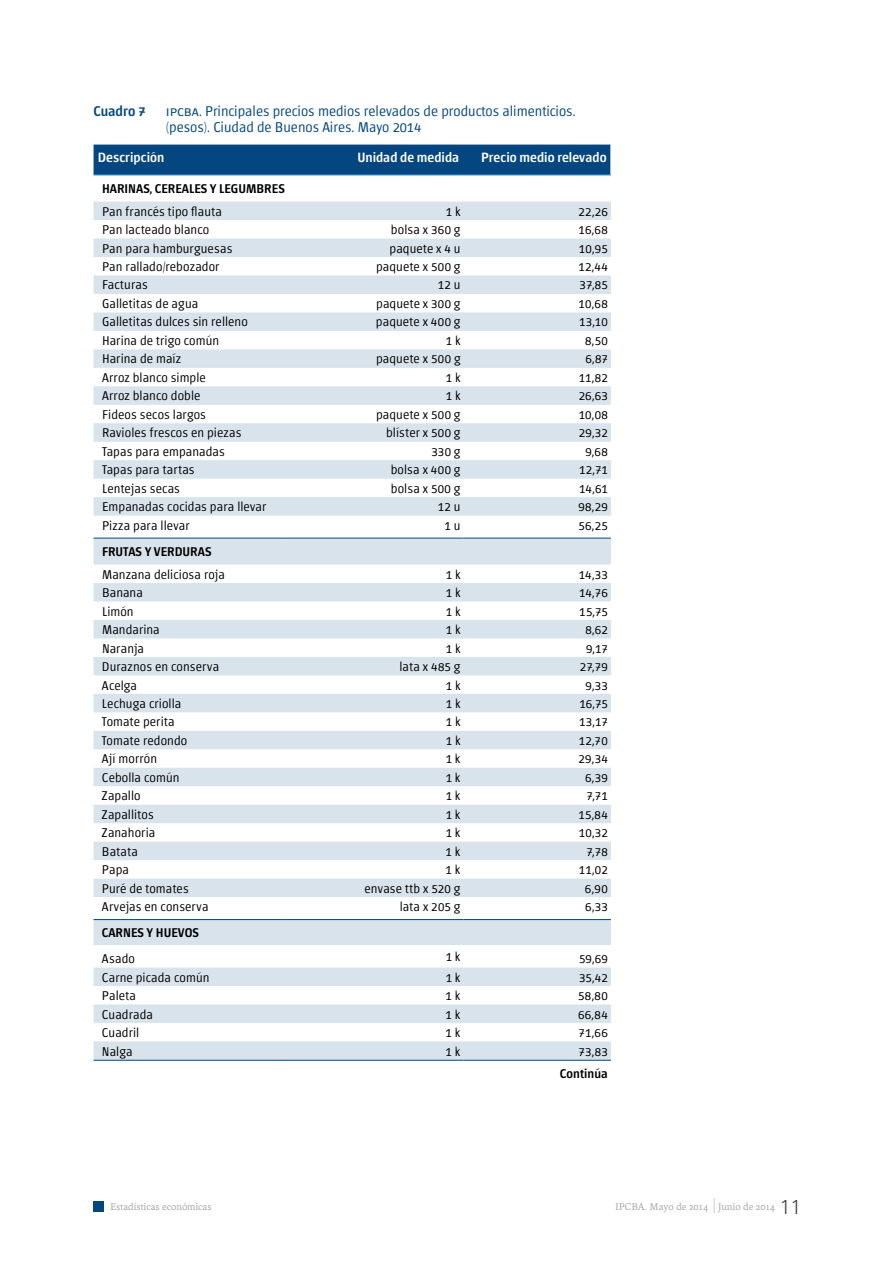
<style>
.page{position:relative;width:893px;height:1263px;background:#fff}
.page>*{position:absolute;margin:0;border:0;box-sizing:border-box;transform-origin:0 0}
.t1{font:300 14.25px/15.8px "Chaco";color:#044780}
.t2{font:500 14.25px "Chaco";color:#044780}
.t3{font:500 13.5px "Chaco";letter-spacing:.005em;color:#fff}
.t4{font:300 12.75px "Chaco";letter-spacing:.01em;color:#000}
.t5{font:500 12.75px "Chaco";color:#000}
.t6{font:10.5px "Andralis ND Os F";color:#a8a8a7}
.s1{font-size:21px}
.s2{font-family:"Zurich BT";font-weight:300;font-size:19.5px;color:#3c3c3b}
</style>
<div class="page">
<div style="left:94px;top:1201px;width:10px;height:10px;background:#044780"></div>
<div style="left:94px;top:145px;width:516px;height:30px;background:#044780"></div>
<svg style="left:94px;top:202px;width:517px;height:858px;fill:#e1e8f0"></svg>
<hr style="left:94px;top:175px;width:191px;height:1px;background:#66b3de">
<hr style="left:285px;top:175px;width:178px;height:1px;background:#66b3de">
<hr style="left:463px;top:175px;width:148px;height:1px;background:#66b3de">
<hr style="left:94px;top:1060px;width:191px;height:1px;background:#044780">
<hr style="left:285px;top:1060px;width:178px;height:1px;background:#044780">
<hr style="left:463px;top:1060px;width:148px;height:1px;background:#044780">
<hr style="left:94px;top:538px;width:191px;height:1px;background:#044780">
<hr style="left:285px;top:538px;width:178px;height:1px;background:#044780">
<hr style="left:463px;top:538px;width:148px;height:1px;background:#044780">
<hr style="left:94px;top:919px;width:191px;height:1px;background:#044780">
<hr style="left:285px;top:919px;width:178px;height:1px;background:#044780">
<hr style="left:463px;top:919px;width:148px;height:1px;background:#044780">
<p class="t2" style="left:94px;top:105px;width:54px">Cuadro 7</p>
<p class="t1" style="left:166px;top:104px;width:411px">ipcba. Principales precios medios relevados de productos alimenticios. (pesos). Ciudad de Buenos Aires. Mayo 2014</p>
<p class="t3" style="left:98px;top:152px;width:68px">Descripción</p>
<p class="t3" style="left:357px;top:152px;width:103px">Unidad de medida</p>
<p class="t3" style="left:481px;top:152px;width:127px">Precio medio relevado</p>
<p class="t5" style="left:102px;top:183px;width:184px">HARINAS, CEREALES Y LEGUMBRES</p>
<p class="t4" style="left:102px;top:205px;width:122px">Pan francés tipo flauta</p>
<p class="t4" style="left:446px;top:205px;width:16px">1 k</p>
<p class="t4" style="left:579px;top:205px;width:31px">22,26</p>
<p class="t4" style="left:102px;top:224px;width:109px">Pan lacteado blanco</p>
<p class="t4" style="left:391px;top:224px;width:71px">bolsa x 360 g</p>
<p class="t4" style="left:579px;top:224px;width:31px">16,68</p>
<p class="t4" style="left:102px;top:242px;width:132px">Pan para hamburguesas</p>
<p class="t4" style="left:389px;top:242px;width:72px">paquete x 4 u</p>
<p class="t4" style="left:579px;top:242px;width:30px">10,95</p>
<p class="t4" style="left:102px;top:261px;width:119px">Pan rallado/rebozador</p>
<p class="t4" style="left:376px;top:261px;width:86px">paquete x 500 g</p>
<p class="t4" style="left:578px;top:261px;width:31px">12,44</p>
<p class="t4" style="left:102px;top:279px;width:47px">Facturas</p>
<p class="t4" style="left:438px;top:279px;width:24px">12 u</p>
<p class="t4" style="left:580px;top:279px;width:30px">37,85</p>
<p class="t4" style="left:102px;top:298px;width:98px">Galletitas de agua</p>
<p class="t4" style="left:376px;top:298px;width:86px">paquete x 300 g</p>
<p class="t4" style="left:579px;top:298px;width:31px">10,68</p>
<p class="t4" style="left:102px;top:316px;width:147px">Galletitas dulces sin relleno</p>
<p class="t4" style="left:376px;top:316px;width:86px">paquete x 400 g</p>
<p class="t4" style="left:579px;top:316px;width:30px">13,10</p>
<p class="t4" style="left:102px;top:335px;width:119px">Harina de trigo común</p>
<p class="t4" style="left:446px;top:335px;width:16px">1 k</p>
<p class="t4" style="left:585px;top:335px;width:24px">8,50</p>
<p class="t4" style="left:102px;top:353px;width:80px">Harina de maíz</p>
<p class="t4" style="left:376px;top:353px;width:86px">paquete x 500 g</p>
<p class="t4" style="left:585px;top:353px;width:24px">6,87</p>
<p class="t4" style="left:102px;top:372px;width:105px">Arroz blanco simple</p>
<p class="t4" style="left:446px;top:372px;width:16px">1 k</p>
<p class="t4" style="left:579px;top:372px;width:31px">11,82</p>
<p class="t4" style="left:102px;top:390px;width:100px">Arroz blanco doble</p>
<p class="t4" style="left:446px;top:390px;width:16px">1 k</p>
<p class="t4" style="left:579px;top:390px;width:31px">26,63</p>
<p class="t4" style="left:102px;top:409px;width:105px">Fideos secos largos</p>
<p class="t4" style="left:376px;top:409px;width:86px">paquete x 500 g</p>
<p class="t4" style="left:579px;top:409px;width:31px">10,08</p>
<p class="t4" style="left:102px;top:427px;width:141px">Ravioles frescos en piezas</p>
<p class="t4" style="left:386px;top:427px;width:76px">blíster x 500 g</p>
<p class="t4" style="left:579px;top:427px;width:31px">29,32</p>
<p class="t4" style="left:102px;top:446px;width:124px">Tapas para empanadas</p>
<p class="t4" style="left:431px;top:446px;width:31px">330 g</p>
<p class="t4" style="left:585px;top:446px;width:24px">9,68</p>
<p class="t4" style="left:102px;top:464px;width:94px">Tapas para tartas</p>
<p class="t4" style="left:391px;top:464px;width:71px">bolsa x 400 g</p>
<p class="t4" style="left:579px;top:464px;width:30px">12,71</p>
<p class="t4" style="left:102px;top:482px;width:80px">Lentejas secas</p>
<p class="t4" style="left:391px;top:482px;width:71px">bolsa x 500 g</p>
<p class="t4" style="left:579px;top:482px;width:30px">14,61</p>
<p class="t4" style="left:102px;top:501px;width:166px">Empanadas cocidas para llevar</p>
<p class="t4" style="left:438px;top:501px;width:24px">12 u</p>
<p class="t4" style="left:578px;top:501px;width:31px">98,29</p>
<p class="t4" style="left:102px;top:519px;width:89px">Pizza para llevar</p>
<p class="t4" style="left:444px;top:519px;width:18px">1 u</p>
<p class="t4" style="left:578px;top:519px;width:31px">56,25</p>
<p class="t5" style="left:102px;top:546px;width:111px">FRUTAS Y VERDURAS</p>
<p class="t4" style="left:102px;top:568px;width:124px">Manzana deliciosa roja</p>
<p class="t4" style="left:446px;top:568px;width:16px">1 k</p>
<p class="t4" style="left:579px;top:568px;width:30px">14,33</p>
<p class="t4" style="left:102px;top:587px;width:42px">Banana</p>
<p class="t4" style="left:446px;top:587px;width:16px">1 k</p>
<p class="t4" style="left:579px;top:587px;width:30px">14,76</p>
<p class="t4" style="left:102px;top:605px;width:33px">Limón</p>
<p class="t4" style="left:446px;top:605px;width:16px">1 k</p>
<p class="t4" style="left:579px;top:605px;width:30px">15,75</p>
<p class="t4" style="left:102px;top:624px;width:59px">Mandarina</p>
<p class="t4" style="left:446px;top:624px;width:16px">1 k</p>
<p class="t4" style="left:585px;top:624px;width:24px">8,62</p>
<p class="t4" style="left:102px;top:642px;width:44px">Naranja</p>
<p class="t4" style="left:446px;top:642px;width:16px">1 k</p>
<p class="t4" style="left:586px;top:642px;width:23px">9,17</p>
<p class="t4" style="left:102px;top:661px;width:119px">Duraznos en conserva</p>
<p class="t4" style="left:399px;top:661px;width:62px">lata x 485 g</p>
<p class="t4" style="left:580px;top:661px;width:29px">27,79</p>
<p class="t4" style="left:102px;top:679px;width:37px">Acelga</p>
<p class="t4" style="left:446px;top:679px;width:16px">1 k</p>
<p class="t4" style="left:585px;top:679px;width:24px">9,33</p>
<p class="t4" style="left:102px;top:698px;width:81px">Lechuga criolla</p>
<p class="t4" style="left:446px;top:698px;width:16px">1 k</p>
<p class="t4" style="left:579px;top:698px;width:30px">16,75</p>
<p class="t4" style="left:102px;top:716px;width:74px">Tomate perita</p>
<p class="t4" style="left:446px;top:716px;width:16px">1 k</p>
<p class="t4" style="left:579px;top:716px;width:30px">13,17</p>
<p class="t4" style="left:102px;top:735px;width:87px">Tomate redondo</p>
<p class="t4" style="left:446px;top:735px;width:16px">1 k</p>
<p class="t4" style="left:579px;top:735px;width:31px">12,70</p>
<p class="t4" style="left:102px;top:753px;width:57px">Ají morrón</p>
<p class="t4" style="left:446px;top:753px;width:16px">1 k</p>
<p class="t4" style="left:578px;top:753px;width:31px">29,34</p>
<p class="t4" style="left:102px;top:772px;width:79px">Cebolla común</p>
<p class="t4" style="left:446px;top:772px;width:16px">1 k</p>
<p class="t4" style="left:585px;top:772px;width:24px">6,39</p>
<p class="t4" style="left:102px;top:790px;width:40px">Zapallo</p>
<p class="t4" style="left:446px;top:790px;width:16px">1 k</p>
<p class="t4" style="left:587px;top:790px;width:23px">7,71</p>
<p class="t4" style="left:102px;top:809px;width:53px">Zapallitos</p>
<p class="t4" style="left:446px;top:809px;width:16px">1 k</p>
<p class="t4" style="left:578px;top:809px;width:31px">15,84</p>
<p class="t4" style="left:102px;top:827px;width:55px">Zanahoria</p>
<p class="t4" style="left:446px;top:827px;width:16px">1 k</p>
<p class="t4" style="left:579px;top:827px;width:30px">10,32</p>
<p class="t4" style="left:102px;top:846px;width:37px">Batata</p>
<p class="t4" style="left:446px;top:846px;width:16px">1 k</p>
<p class="t4" style="left:586px;top:846px;width:23px">7,78</p>
<p class="t4" style="left:102px;top:864px;width:29px">Papa</p>
<p class="t4" style="left:446px;top:864px;width:16px">1 k</p>
<p class="t4" style="left:579px;top:864px;width:30px">11,02</p>
<p class="t4" style="left:102px;top:882px;width:88px">Puré de tomates</p>
<p class="t4" style="left:365px;top:882px;width:97px">envase ttb x 520 g</p>
<p class="t4" style="left:585px;top:882px;width:24px">6,90</p>
<p class="t4" style="left:102px;top:901px;width:108px">Arvejas en conserva</p>
<p class="t4" style="left:400px;top:901px;width:62px">lata x 205 g</p>
<p class="t4" style="left:585px;top:901px;width:24px">6,33</p>
<p class="t5" style="left:102px;top:926px;width:99px">CARNES Y HUEVOS</p>
<p class="t4" style="left:102px;top:953px;width:35px">Asado</p>
<p class="t4" style="left:446px;top:951px;width:16px">1 k</p>
<p class="t4" style="left:579px;top:953px;width:30px">59,69</p>
<p class="t4" style="left:102px;top:971px;width:109px">Carne picada común</p>
<p class="t4" style="left:446px;top:971px;width:16px">1 k</p>
<p class="t4" style="left:579px;top:971px;width:30px">35,42</p>
<p class="t4" style="left:102px;top:990px;width:36px">Paleta</p>
<p class="t4" style="left:446px;top:990px;width:16px">1 k</p>
<p class="t4" style="left:578px;top:990px;width:31px">58,80</p>
<p class="t4" style="left:102px;top:1008px;width:53px">Cuadrada</p>
<p class="t4" style="left:446px;top:1008px;width:16px">1 k</p>
<p class="t4" style="left:578px;top:1008px;width:31px">66,84</p>
<p class="t4" style="left:102px;top:1027px;width:39px">Cuadril</p>
<p class="t4" style="left:446px;top:1027px;width:16px">1 k</p>
<p class="t4" style="left:579px;top:1027px;width:31px">71,66</p>
<p class="t4" style="left:102px;top:1045px;width:32px">Nalga</p>
<p class="t4" style="left:446px;top:1045px;width:16px">1 k</p>
<p class="t4" style="left:579px;top:1045px;width:31px">73,83</p>
<p class="t5" style="left:560px;top:1068px;width:49px">Continúa</p>
<p class="t6" style="left:110px;top:1201px;width:103px">Estadísticas económicas</p>
<p class="t6" style="left:615px;top:1201px;width:188px">IPCBA. Mayo de 2014 <span class="s1">|</span> Junio de 2014 <span class="s2">11</span></p>
</div>
